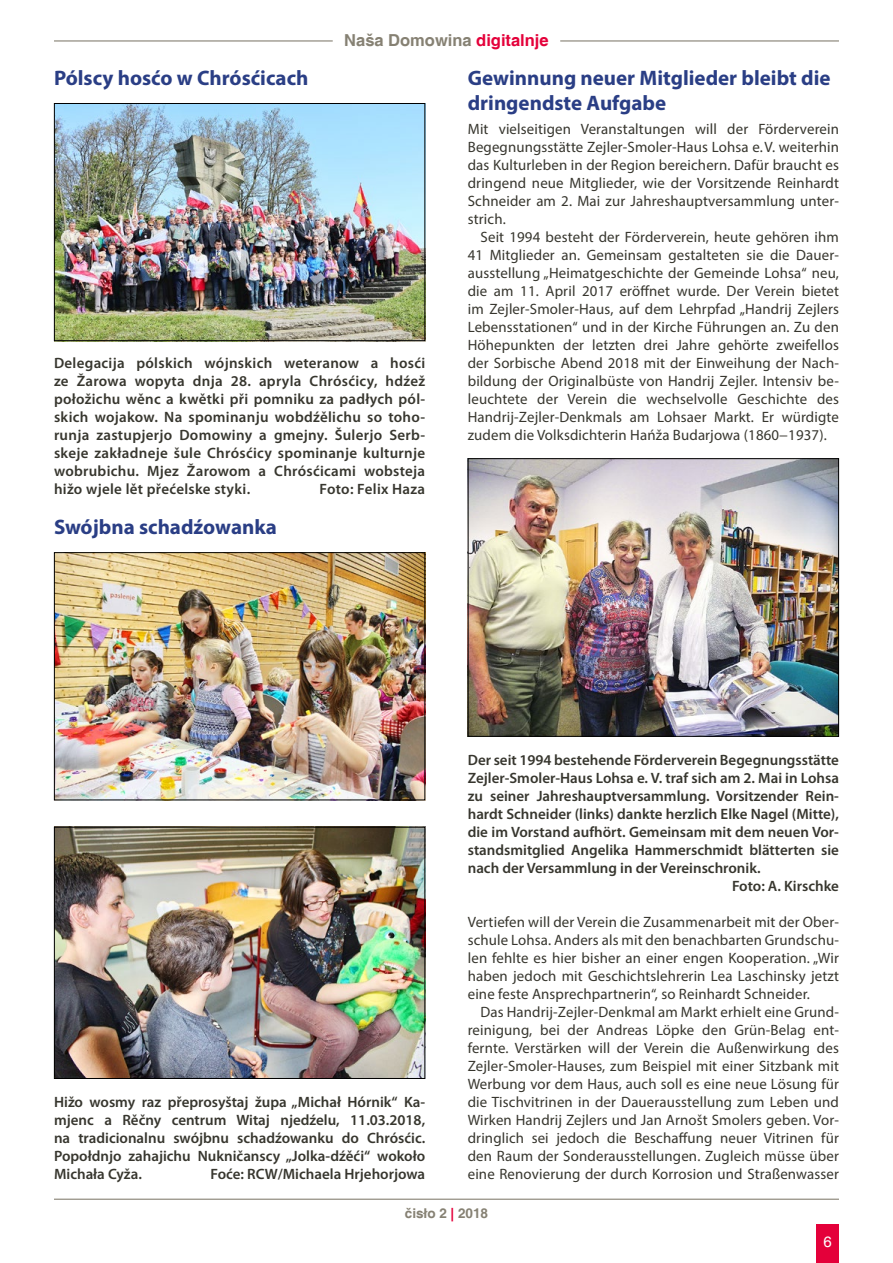
<style>
.page{position:relative;width:893px;height:1263px;background:#fff}
.page>*{position:absolute;margin:0;border:0;box-sizing:border-box;transform-origin:0 0}
.t1{font:700 21px/25.2px "Myriad Pro";color:#2a3e85}
.t2{font:700 16.5px "Helvetica";color:#868173}
.t3{font:15px/18px "Myriad Pro";letter-spacing:.01em;color:#37362e;text-align:justify}
.t4{font:600 15px/18px "Myriad Pro";color:#37362e;text-align:justify}
.t5{font:600 15px "Myriad Pro";letter-spacing:.02em;color:#37362e}
.t6{font:15px "Helvetica";color:#fff}
.t7{font:700 13.5px "Helvetica";color:#868173}
.s1{color:#e4003a}
</style>
<div class="page">
<hr style="left:54px;top:1198px;width:785px;height:2px;background:#868173">
<div style="left:816px;top:1224px;width:23px;height:39px;background:#e4003a"></div>
<hr style="left:54px;top:40px;width:279px;height:2px;background:#868173">
<hr style="left:560px;top:40px;width:279px;height:2px;background:#868173">
<img style="left:56px;top:105px;width:367px;height:234px">
<div style="left:54px;top:103px;width:371px;height:238px;border:1px solid #000"></div>
<img style="left:470px;top:460px;width:367px;height:275px">
<div style="left:468px;top:458px;width:371px;height:279px;border:1px solid #000"></div>
<img style="left:56px;top:554px;width:367px;height:244px">
<div style="left:54px;top:552px;width:371px;height:248px;border:1px solid #000"></div>
<img style="left:56px;top:829px;width:367px;height:248px">
<div style="left:54px;top:827px;width:371px;height:252px;border:1px solid #000"></div>
<p class="t2" style="left:344px;top:30px;width:206px">Naša Domowina <span class="s1">digitalnje</span></p>
<h1 class="t1" style="left:54px;top:64px;width:256px">Pólscy hosćo w Chrósćicach</h1>
<p class="t4" style="left:54px;top:354px;width:373px">Delegacija pólskich wójnskich weteranow a hosći ze Žarowa wopyta dnja 28. apryla Chrósćicy, hdźež połožichu wěnc a kwětki při pomniku za padłych pól&shy;skich wojakow. Na spominanju wobdźělichu so toho&shy;runja zastupjerjo Domowiny a gmejny. Šulerjo Serb&shy;skeje zakładneje šule Chrósćicy spominanje kulturnje wobrubichu. Mjez Žarowom a Chrósćicami wobsteja hižo wjele lět přećelske styki.</p>
<p class="t5" style="left:320px;top:481px;width:107px">Foto: Felix Haza</p>
<h1 class="t1" style="left:54px;top:514px;width:224px">Swójbna schadźowanka</h1>
<h1 class="t1" style="left:468px;top:64px;width:364px">Gewinnung neuer Mitglieder bleibt die dringendste Aufgabe</h1>
<p class="t3" style="left:468px;top:120px;width:373px">Mit vielseitigen Veranstaltungen will der Förderverein Begegnungsstätte Zejler-Smoler-Haus Lohsa e.V. weiterhin das Kulturleben in der Region bereichern. Dafür braucht es dringend neue Mitglieder, wie der Vorsitzende Reinhardt Schneider am 2. Mai zur Jahreshauptversammlung unter&shy;strich.</p>
<p class="t3" style="left:468px;top:228px;width:373px;text-indent:13px">Seit 1994 besteht der Förderverein, heute gehören ihm 41 Mitglieder an. Gemeinsam gestalteten sie die Dauer&shy;ausstellung „Heimatgeschichte der Gemeinde Lohsa“ neu, die am 11. April 2017 eröffnet wurde. Der Verein bietet im Zejler-Smoler-Haus, auf dem Lehrpfad „Handrij Zejlers Lebensstationen“ und in der Kirche Führungen an. Zu den Höhepunkten der letzten drei Jahre gehörte zweifellos der Sorbische Abend 2018 mit der Einweihung der Nach&shy;bildung der Originalbüste von Handrij Zejler. Intensiv be&shy;leuchtete der Verein die wechselvolle Geschichte des Handrij-Zejler-Denkmals am Lohsaer Markt. Er würdigte zudem die Volksdichterin Hańža Budarjowa (1860−1937).</p>
<p class="t4" style="left:54px;top:1093px;width:373px">Hižo wosmy raz přeprosyštaj župa „Michał Hórnik“ Ka&shy;mjenc a Rěčny centrum Witaj njedźelu, 11.03.2018, na tradicionalnu swójbnu schadźowanku do Chrósćic.<br>Popołdnjo zahajichu Nukničanscy „Jolka-dźěći“ wokoło Michała Cyža.</p>
<p class="t4" style="left:210px;top:1165px;width:216px">Foće: RCW/Michaela Hrjehorjowa</p>
<p class="t4" style="left:468px;top:751px;width:373px">Der seit 1994 bestehende Förderverein Begegnungsstätte</p>
<p class="t4" style="left:468px;top:769px;width:373px">Zejler-Smoler-Haus Lohsa e. V. traf sich am 2. Mai in Lohsa</p>
<p class="t4" style="left:468px;top:787px;width:373px">zu seiner Jahreshauptversammlung. Vorsitzender Rein-</p>
<p class="t4" style="left:468px;top:805px;width:373px">hardt Schneider (links) dankte herzlich Elke Nagel (Mitte),</p>
<p class="t4" style="left:468px;top:823px;width:373px">die im Vorstand aufhört. Gemeinsam mit dem neuen Vor-</p>
<p class="t4" style="left:468px;top:841px;width:373px">standsmitglied Angelika Hammerschmidt blätterten sie</p>
<p class="t4" style="left:468px;top:859px;width:294px">nach der Versammlung in der Vereinschronik.</p>
<p class="t4" style="left:732px;top:877px;width:108px">Foto: A. Kirschke</p>
<p class="t3" style="left:468px;top:912px;width:373px">Vertiefen will der Verein die Zusammenarbeit mit der Ober&shy;schule Lohsa. Anders als mit den benachbarten Grundschu&shy;len fehlte es hier bisher an einer engen Kooperation. „Wir haben jedoch mit Geschichtslehrerin Lea Laschinsky jetzt eine feste Ansprechpartnerin“, so Reinhardt Schneider.</p>
<p class="t3" style="left:468px;top:1002px;width:373px;text-indent:13px">Das Handrij-Zejler-Denkmal am Markt erhielt eine Grund&shy;reinigung, bei der Andreas Löpke den Grün-Belag ent&shy;fernte. Verstärken will der Verein die Außenwirkung des Zejler-Smoler-Hauses, zum Beispiel mit einer Sitzbank mit Werbung vor dem Haus, auch soll es eine neue Lösung für die Tischvitrinen in der Dauerausstellung zum Leben und Wirken Handrij Zejlers und Jan Arnošt Smolers geben. Vor&shy;dringlich sei jedoch die Beschaffung neuer Vitrinen für den Raum der Sonderausstellungen. Zugleich müsse über eine Renovierung der durch Korrosion und Straßenwasser</p>
<p class="t7" style="left:405px;top:1204px;width:85px">čisło 2 <span class="s1">|</span> 2018</p>
<p class="t6" style="left:823px;top:1233px;width:10px">6</p>
</div>
